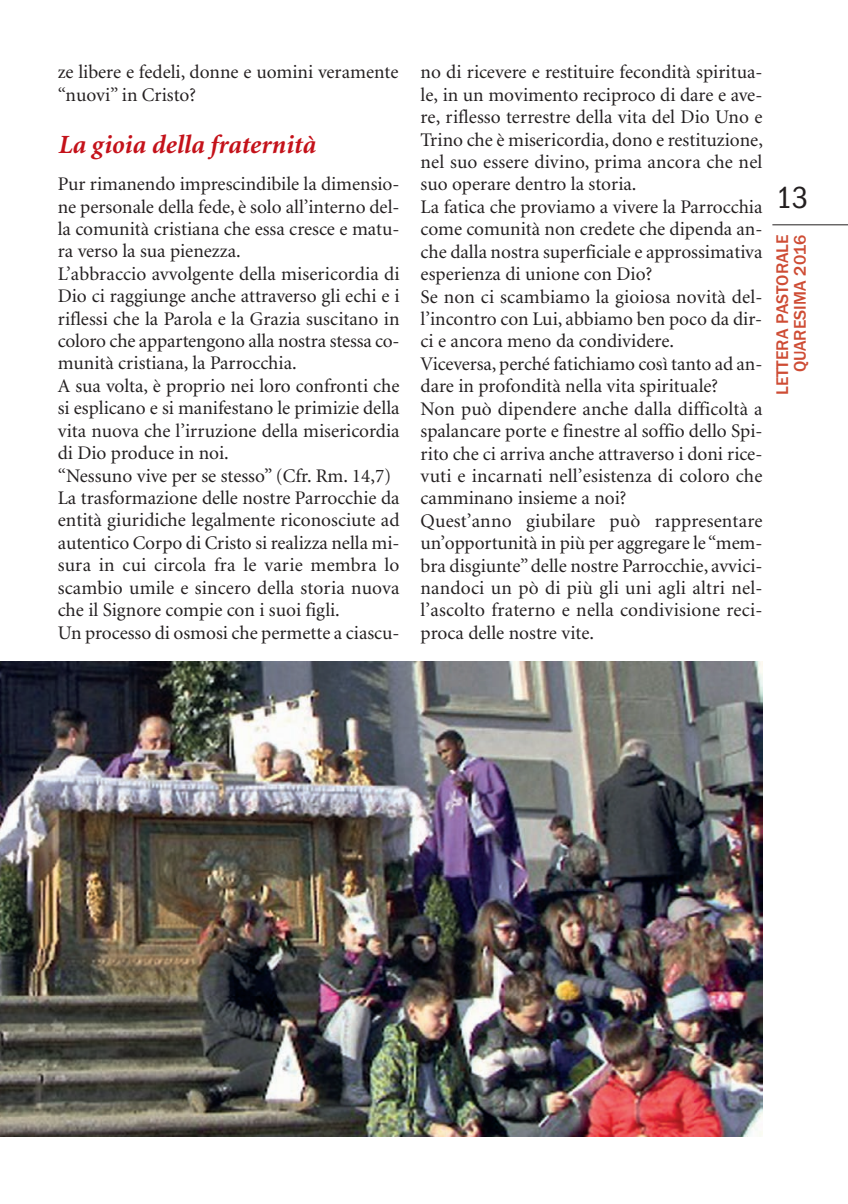
<style>
.page{position:relative;width:848px;height:1204px;background:#fff}
.page>*{position:absolute;margin:0;border:0;box-sizing:border-box;transform-origin:0 0}
.t1{font:condensed 31.5px "Franklin Gothic";color:#231f20}
.t2{font:italic 700 26.25px "Minion";color:#c4121a}
.t3{font:19.25px/22.4px "Minion";color:#231f20}
.t4{font:500 17.5px/17.5px "Franklin Gothic";color:#ce4c34;text-align:right}
</style>
<div class="page">
<hr style="left:772px;top:224px;width:76px;height:1px;background:#231f20">
<img style="left:0;top:661px;width:762px;height:475px">
<p class="t3" style="left:58px;top:62px;width:342px">ze libere e fedeli, donne e uomini veramente “nuovi” in Cristo?</p>
<h2 class="t2" style="left:58px;top:134px;width:259px">La gioia della fraternità</h2>
<p class="t3" style="left:58px;top:174px;width:343px">Pur rimanendo imprescindibile la dimensio&shy;ne personale della fede, è solo all’interno del&shy;la comunità cristiana che essa cresce e matu&shy;ra verso la sua pienezza.<br>L’abbraccio avvolgente della misericordia di Dio ci raggiunge anche attraverso gli echi e i riflessi che la Parola e la Grazia suscitano in coloro che appartengono alla nostra stessa co&shy;munità cristiana, la Parrocchia.<br>A sua volta, è proprio nei loro confronti che si esplicano e si manifestano le primizie della vita nuova che l’irruzione della misericordia di Dio produce in noi.<br>“Nessuno vive per se stesso” (Cfr. Rm. 14,7)<br>La trasformazione delle nostre Parrocchie da entità giuridiche legalmente riconosciute ad autentico Corpo di Cristo si realizza nella mi&shy;sura in cui circola fra le varie membra lo scambio umile e sincero della storia nuova che il Signore compie con i suoi figli.<br>Un processo di osmosi che permette a ciascu-</p>
<p class="t3" style="left:420px;top:62px;width:344px">no di ricevere e restituire fecondità spiritua&shy;le, in un movimento reciproco di dare e ave&shy;re, riflesso terrestre della vita del Dio Uno e Trino che è misericordia, dono e restituzione, nel suo essere divino, prima ancora che nel suo operare dentro la storia.<br>La fatica che proviamo a vivere la Parrocchia come comunità non credete che dipenda an&shy;che dalla nostra superficiale e approssimativa esperienza di unione con Dio?<br>Se non ci scambiamo la gioiosa novità del&shy;l’incontro con Lui, abbiamo ben poco da dir&shy;ci e ancora meno da condividere.<br>Viceversa, perché fatichiamo così tanto ad an&shy;dare in profondità nella vita spirituale?<br>Non può dipendere anche dalla difficoltà a spalancare porte e finestre al soffio dello Spi&shy;rito che ci arriva anche attraverso i doni rice&shy;vuti e incarnati nell’esistenza di coloro che camminano insieme a noi?<br>Quest’anno giubilare può rappresentare un’opportunità in più per aggregare le “mem&shy;bra disgiunte” delle nostre Parrocchie, avvici&shy;nandoci un pò di più gli uni agli altri nel&shy;l’ascolto fraterno e nella condivisione reci&shy;proca delle nostre vite.</p>
<h1 class="t1" style="left:776px;top:187px;width:34px">13</h1>
<p class="t4" style="left:775px;top:395px;width:162px;rotate:-90deg">LETTERA PASTORALE<br>QUARESIMA 2016</p>
</div>
